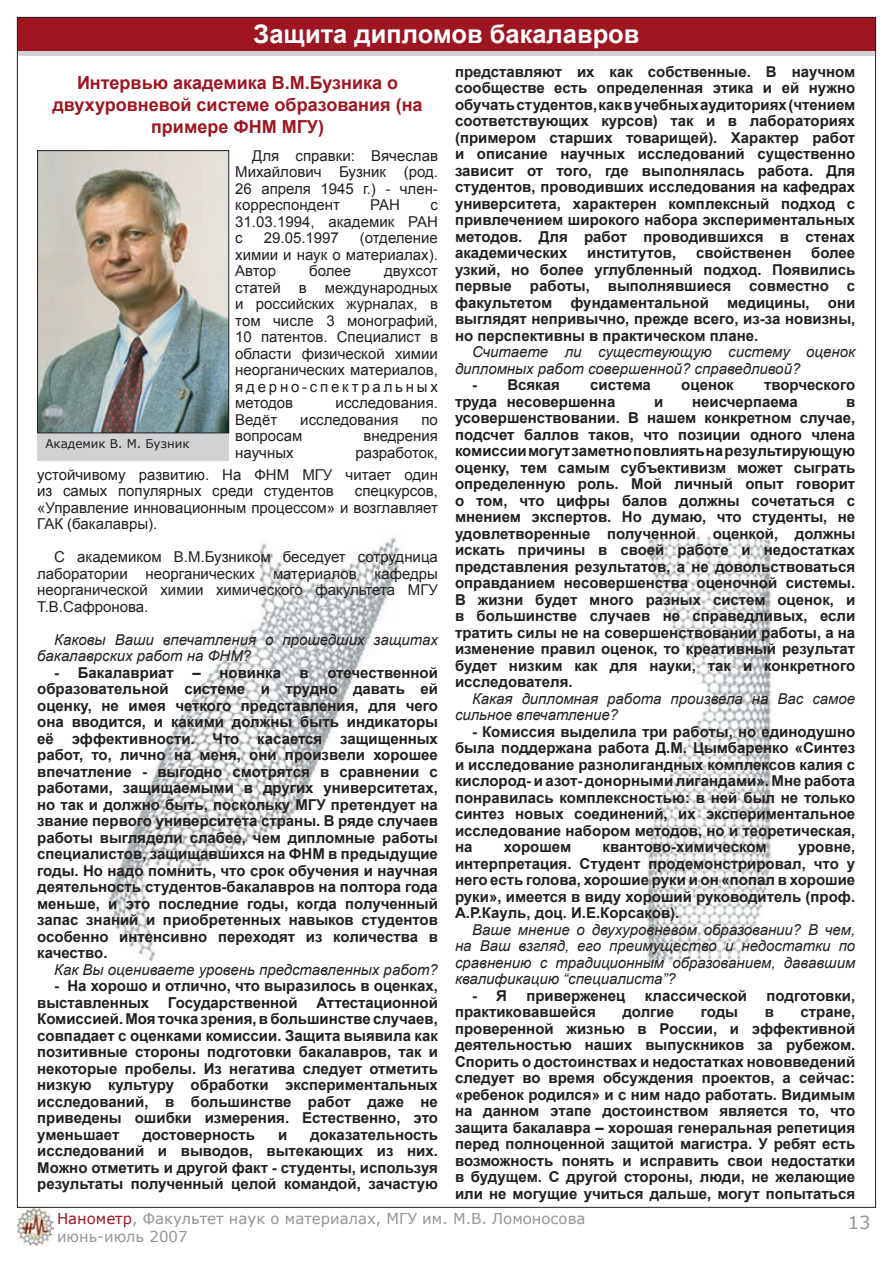
<style>
.page{position:relative;width:893px;height:1263px;background:#fff}
.page>*{position:absolute;margin:0;border:0;box-sizing:border-box;transform-origin:0 0}
.t1{font:700 25.5px "Arial";color:#fff}
.t2{font:700 18px/21.6px "Arial";color:#9d1621;text-align:center}
.t3{font:18px "Verdana";color:#939598}
.t4{font:700 15px/16.5px "Arial";color:#231f20;text-align:justify}
.t5{font:15px/16.5px "Arial";color:#231f20;text-align:justify}
.t6{font:italic 15px/16.5px "Arial";color:#231f20}
.t7{font:15px/18px "Verdana";color:#939598}
.t8{font:12px "Verdana";color:#231f20}
.s1{color:#9d1621}
</style>
<div class="page">
<img style="left:17px;top:1208px;width:37px;height:37px">
<div style="left:17px;top:17px;width:859px;height:34px;background:#9d1621"></div>
<hr style="left:17px;top:51px;width:859px;height:4px;background:#d1d2d4">
<div style="left:37px;top:430px;width:192px;height:31px;background:#d1d2d4"></div>
<img style="left:644px;top:533px;width:129px;height:429px">
<img style="left:108px;top:536px;width:294px;height:426px">
<img style="left:39px;top:152px;width:188px;height:279px">
<div style="left:37px;top:150px;width:192px;height:283px;border:1px solid #231f20"></div>
<h1 class="t1" style="left:253px;top:18px;width:388px">Защита дипломов бакалавров</h1>
<p class="t2" style="left:53px;top:73px;width:372px">Интервью академика В.М.Бузника о двухуровневой системе образования (на примере ФНМ МГУ)</p>
<p class="t5" style="left:235px;top:147px;width:204px;text-indent:17px">Для справки: Вячеслав Михайлович Бузник (род.<br>26 апреля 1945 г.) - член&shy;корреспондент</p>
<p class="t4" style="left:455px;top:64px;width:402px">представляют их как собственные. В научном сообществе есть определенная этика и ей нужно обучать студентов, как в учебных аудиториях (чтением соответствующих курсов) так и в лабораториях (примером старших товарищей). Характер работ и описание научных исследований существенно зависит от того, где выполнялась работа. Для студентов, проводивших исследования на кафедрах университета, характерен комплексный подход с привлечением широкого набора экспериментальных методов. Для работ проводившихся в стенах академических</p>
<p class="t5" style="left:370px;top:197px;width:31px">РАН</p>
<p class="t5" style="left:235px;top:197px;width:204px;text-indent:195px">c 31.03.1994, академик РАН c</p>
<p class="t5" style="left:235px;top:230px;width:204px;text-indent:125px">(отделение химии и наук о материалах).<br>Автор</p>
<p class="t5" style="left:264px;top:230px;width:77px">29.05.1997</p>
<p class="t4" style="left:455px;top:245px;width:402px;text-indent:356px">более узкий, но более углубленный подход. Появились первые работы, выполнявшиеся совместно с факультетом фундаментальной медицины, они выглядят непривычно, прежде всего, из-за новизны, но перспективны в практическом плане.</p>
<p class="t6" style="left:455px;top:344px;width:402px;text-indent:17px">Считаете ли существующую систему оценок дипломных работ совершенной? справедливой?</p>
<p class="t4" style="left:472px;top:377px;width:89px">- Всякая</p>
<p class="t4" style="left:590px;top:377px;width:62px">система</p>
<p class="t4" style="left:681px;top:377px;width:54px">оценок</p>
<p class="t4" style="left:764px;top:377px;width:93px">творческого</p>
<p class="t4" style="left:455px;top:394px;width:162px">труда несовершенна</p>
<p class="t4" style="left:654px;top:394px;width:11px">и</p>
<p class="t4" style="left:692px;top:394px;width:107px">неисчерпаема</p>
<p class="t4" style="left:587px;top:245px;width:91px">институтов,</p>
<p class="t4" style="left:696px;top:245px;width:97px">свойственен</p>
<p class="t5" style="left:309px;top:263px;width:44px">более</p>
<p class="t5" style="left:235px;top:263px;width:204px;text-indent:149px">двухсот статей в международных и российских журналах, в том числе 3 монографий, 10 патентов. Специалист в области физической химии неорганических материалов, ядерно-спектральных методов</p>
<p class="t4" style="left:455px;top:394px;width:402px;text-indent:391px">в усовершенствовании. В нашем конкретном случае, подсчет баллов таков, что позиции одного члена комиссии могут заметно повлиять на результирующую оценку, тем самым субъективизм может сыграть определенную роль. Мой личный опыт говорит о том, что цифры балов должны сочетаться с мнением экспертов. Но думаю, что студенты, не удовлетворенные полученной оценкой, должны искать причины в своей работе и недостатках представления результатов, а не довольствоваться оправданием несовершенства оценочной системы.<br>В жизни будет много разных систем оценок, и в большинстве случаев не справедливых, если тратить силы не на совершенствовании работы, а на изменение правил оценок, то креативный результат будет низким как для науки, так и конкретного исследователя.</p>
<p class="t6" style="left:455px;top:691px;width:402px;text-indent:17px">Какая дипломная работа произвела на Вас самое сильное впечатление?</p>
<p class="t4" style="left:455px;top:724px;width:402px;text-indent:17px">- Комиссия выделила три работы, но единодушно была поддержана работа Д.М. Цымбаренко «Синтез и исследование разнолигандных комплексов калия с кислород- и азот- донорными лигандами». Мне работа понравилась комплексностью: в ней был не только синтез новых соединений, их экспериментальное исследование набором методов, но и теоретическая, на</p>
<p class="t5" style="left:336px;top:395px;width:104px">исследования.</p>
<p class="t5" style="left:235px;top:411px;width:43px">Ведёт</p>
<p class="t5" style="left:300px;top:411px;width:100px">исследования</p>
<p class="t5" style="left:421px;top:411px;width:18px">по</p>
<p class="t5" style="left:235px;top:428px;width:69px">вопросам</p>
<p class="t5" style="left:363px;top:428px;width:76px">внедрения</p>
<p class="t5" style="left:235px;top:444px;width:60px">научных</p>
<p class="t5" style="left:355px;top:444px;width:84px">разработок,</p>
<p class="t8" style="left:45px;top:436px;width:146px">Академик В. М. Бузник</p>
<p class="t5" style="left:37px;top:466px;width:402px">устойчивому развитию. На ФНМ МГУ читает один из самых популярных среди студентов</p>
<p class="t5" style="left:37px;top:483px;width:402px;text-indent:318px">спецкурсов, «Управление инновационным процессом» и возглавляет ГАК (бакалавры).</p>
<p class="t5" style="left:37px;top:549px;width:402px;text-indent:17px">С академиком В.М.Бузником беседует сотрудница лаборатории неорганических материалов кафедры неорганической химии химического факультета МГУ Т.В.Сафронова.</p>
<p class="t6" style="left:37px;top:632px;width:402px;text-indent:17px">Каковы Ваши впечатления о прошедших защитах бакалаврских работ на ФНМ?</p>
<p class="t4" style="left:37px;top:665px;width:402px;text-indent:17px">- Бакалавриат – новинка в отечественной образовательной системе и трудно давать ей оценку, не имея четкого представления, для чего она вводится, и какими должны быть индикаторы её эффективности. Что касается защищенных работ, то, лично на меня, они произвели хорошее впечатление - выгодно смотрятся в сравнении с работами, защищаемыми в других университетах, но так и должно быть, поскольку МГУ претендует на звание первого университета страны. В ряде случаев работы выглядели слабее, чем дипломные работы специалистов, защищавшихся на ФНМ в предыдущие годы. Но надо помнить, что срок обучения и научная деятельность студентов-бакалавров на полтора года меньше, и это последние годы, когда полученный запас знаний и приобретенных навыков студентов особенно интенсивно переходят из количества в качество.</p>
<p class="t6" style="left:54px;top:962px;width:385px">Как Вы оцениваете уровень представленных работ?</p>
<p class="t4" style="left:37px;top:978px;width:402px;text-indent:17px">- На хорошо и отлично, что выразилось в оценках, выставленных Государственной Аттестационной Комиссией. Моя точка зрения, в большинстве случаев, совпадает с оценками комиссии. Защита выявила как позитивные стороны подготовки бакалавров, так и некоторые пробелы. Из негатива следует отметить низкую культуру обработки экспериментальных исследований, в большинстве работ даже не приведены ошибки измерения. Естественно, это уменьшает</p>
<p class="t4" style="left:455px;top:839px;width:402px;text-indent:343px">уровне, интерпретация. Студент продемонстрировал, что у него есть голова, хорошие руки и он «попал в хорошие руки», имеется в виду хороший руководитель (проф.<br>А.Р.Кауль, доц. И.Е.Корсаков).</p>
<p class="t6" style="left:455px;top:922px;width:402px;text-align:justify;text-indent:17px">Ваше мнение о двухуровневом образовании? В чем, на Ваш взгляд, его преимущество и недостатки по сравнению с традиционным образованием, дававшим квалификацию “специалиста”?</p>
<p class="t4" style="left:472px;top:988px;width:37px">- Я</p>
<p class="t4" style="left:526px;top:988px;width:101px">приверженец</p>
<p class="t4" style="left:645px;top:988px;width:104px">классической</p>
<p class="t4" style="left:766px;top:988px;width:90px">подготовки,</p>
<p class="t4" style="left:455px;top:1004px;width:142px">практиковавшейся</p>
<p class="t4" style="left:622px;top:1004px;width:53px">долгие</p>
<p class="t4" style="left:701px;top:1004px;width:39px">годы</p>
<p class="t4" style="left:765px;top:1004px;width:11px">в</p>
<p class="t4" style="left:504px;top:839px;width:69px">хорошем</p>
<p class="t4" style="left:603px;top:839px;width:165px">квантово-химическом</p>
<p class="t4" style="left:455px;top:1004px;width:402px;text-indent:345px">стране, проверенной жизнью в России, и эффективной деятельностью наших выпускников за рубежом.<br>Спорить о достоинствах и недостатках нововведений следует во время обсуждения проектов, а сейчас: «ребенок родился» и с ним надо работать. Видимым на данном этапе достоинством является то, что защита бакалавра – хорошая генеральная репетиция перед полноценной защитой магистра. У ребят есть возможность понять и исправить свои недостатки в будущем. С другой стороны, люди, не желающие или не могущие учиться дальше, могут попытаться</p>
<p class="t4" style="left:37px;top:1127px;width:402px;text-indent:273px">доказательность исследований и выводов, вытекающих из них.<br>Можно отметить и другой факт - студенты, используя результаты полученный целой командой, зачастую</p>
<p class="t4" style="left:142px;top:1127px;width:114px">достоверность</p>
<p class="t4" style="left:278px;top:1127px;width:11px">и</p>
<p class="t7" style="left:57px;top:1209px;width:530px"><span class="s1">Нанометр</span>, Факультет наук о материалах, МГУ им. М.В. Ломоносова июнь-июль 2007</p>
<p class="t3" style="left:848px;top:1211px;width:24px">13</p>
</div>
